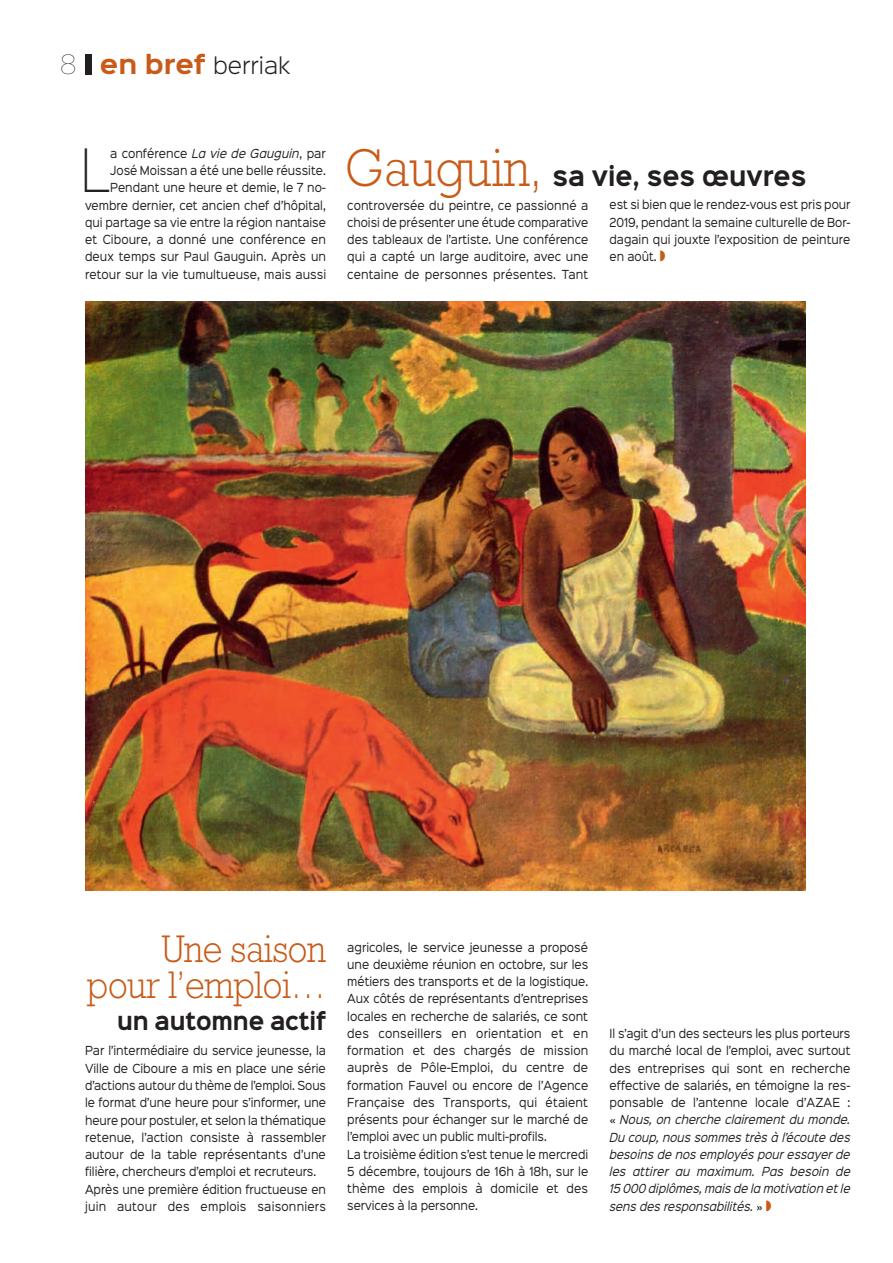
<style>
.page{position:relative;width:893px;height:1263px;background:#fff}
.page>*{position:absolute;margin:0;border:0;box-sizing:border-box;transform-origin:0 0}
.t1{font:53.85px "Sinkin Sans 200 X Light";color:#231f20;scale:.91 1}
.t2{font:300 39px/36px "Rockwell Std";letter-spacing:-.01em;color:#c85b18;text-align:right;scale:.91 1}
.t3{font:700 24.75px "Sinkin Sans 700";color:#231f20;scale:.9 1}
.t4{font:700 22.5px "Sinkin Sans 700";letter-spacing:-.01em;color:#231f20;scale:.9 1}
.t5{font:300 21px "Sinkin Sans 300";color:#231f20}
.t6{font:11.25px/17.2px "Sinkin Sans 400";color:#231f20;text-align:right;scale:.92 1}
.t7{font:11.25px/17.2px "Sinkin Sans 400";color:#231f20;scale:.91 1}
.t8{font:italic 11.25px/17.2px "Sinkin Sans 400";letter-spacing:-.005em;color:#231f20;text-align:justify;scale:.92 1}
.s1{font-family:"Sinkin Sans 100";font-weight:100;font-size:24px}
.s2{font-family:"Sinkin Sans 700";font-weight:700;font-size:24px;color:#c85b18}
.s3{font-style:italic}
.s4{font-family:"Rockwell Std";font-weight:300;font-size:54px;color:#c85b18}
.s5{font-style:normal}
</style>
<div class="page">
<img style="left:86px;top:302px;width:720px;height:589px">
<div style="left:85px;top:54px;width:6px;height:20px;background:#231f20"></div>
<h3 class="t5" style="left:60px;top:49px;width:232px"><span class="s1">8</span> <span class="s2">en bref</span> berriak</h3>
<p class="t6" style="left:85px;top:144px;width:264px">a conférence <span class="s3">La vie de Gauguin</span>, par José Moissan a été une belle réussite.<br>Pendant une heure et demie, le 7 no&shy;vembre dernier, cet ancien chef d’hôpital, qui partage sa vie entre la région nantaise et Ciboure, a donné une conférence en deux temps sur Paul Gauguin. Après un retour sur la vie tumultueuse, mais aussi</p>
<h1 class="t1" style="left:81px;top:128px;width:34px">L</h1>
<h3 class="t3" style="left:345px;top:163px;width:514px"><span class="s4">Gauguin,</span> sa vie, ses œuvres</h3>
<p class="t6" style="left:347px;top:195px;width:264px;text-align:justify">controversée du peintre, ce passionné a choisi de présenter une étude comparative des tableaux de l’artiste. Une conférence qui a capté un large auditoire, avec une centaine de personnes présentes. Tant</p>
<p class="t7" style="left:609px;top:195px;width:266px;text-align:justify">est si bien que le rendez-vous est pris pour 2019, pendant la semaine culturelle de Bor&shy;dagain qui jouxte l’exposition de peinture en août.</p>
<h2 class="t2" style="left:87px;top:931px;width:264px">Une saison pour l’emploi…</h2>
<h3 class="t4" style="left:117px;top:1009px;width:233px">un automne actif</h3>
<p class="t7" style="left:85px;top:1041px;width:266px">Par l’intermédiaire du service jeunesse, la Ville de Ciboure a mis en place une série d’actions autour du thème de l’emploi. Sous le format d’une heure pour s’informer, une heure pour postuler, et selon la thématique retenue, l’action consiste à rassembler autour de la table représentants d’une filière, chercheurs d’emploi et recruteurs.<br>Après une première édition fructueuse en juin autour des emplois saisonniers</p>
<p class="t6" style="left:347px;top:937px;width:263px;text-align:left">agricoles, le service jeunesse a proposé une deuxième réunion en octobre, sur les métiers des transports et de la logistique.<br>Aux côtés de représentants d’entreprises locales en recherche de salariés, ce sont des conseillers en orientation et en formation et des chargés de mission auprès de Pôle-Emploi, du centre de formation Fauvel ou encore de l’Agence Française des Transports, qui étaient présents pour échanger sur le marché de l’emploi avec un public multi-profils.<br>La troisième édition s’est tenue le mercredi 5 décembre, toujours de 16h à 18h, sur le thème des emplois à domicile et des services à la personne.</p>
<p class="t8" style="left:609px;top:1024px;width:264px"><span class="s5">Il s’agit d’un des secteurs les plus porteurs du marché local de l’emploi, avec surtout des entreprises qui sont en recherche effective de salariés, en témoigne la res&shy;ponsable de l’antenne locale d’AZAE : «</span> Nous, on cherche clairement du monde.<br>Du coup, nous sommes très à l’écoute des besoins de nos employés pour essayer de les attirer au maximum. Pas besoin de 15 000 diplômes, mais de la motivation et le sens des responsabilités. <span class="s5">»</span></p>
</div>
